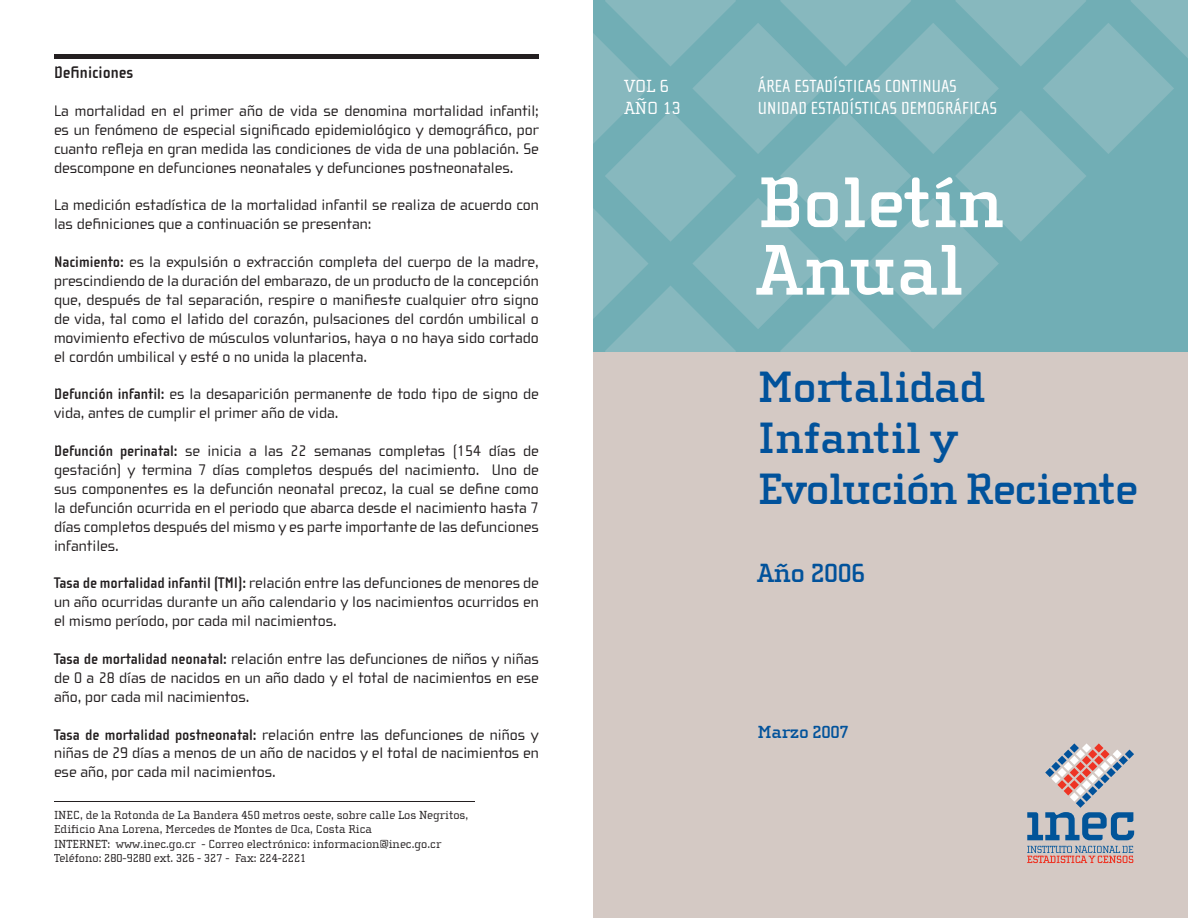
<style>
.page{position:relative;width:1188px;height:918px;background:#fff}
.page>*{position:absolute;margin:0;border:0;box-sizing:border-box;transform-origin:0 0}
.t1{font:700 73.5px/67.5px "Cholla Slab";letter-spacing:-.015em;color:#fff}
.t2{font:700 45px/51px "Cholla Slab";letter-spacing:-.02em;color:#01529b}
.t3{font:700 27px "Cholla Slab";letter-spacing:-.02em;color:#01529b}
.t4{font:18px/21.6px "Cholla Sans";color:#fff}
.t5{font:18px/21.6px "Cholla Slab";color:#fff}
.t6{font:700 18px "Cholla Slab";letter-spacing:-.02em;color:#01529b}
.t7{font:700 17.25px "Cholla Sans";color:#231f20}
.t8{font:15.75px/18.9px "Cholla Wide";color:#231f20;text-align:justify}
.t9{font:12px/14.4px "Cholla Slab";color:#231f20}
.s1{font-family:"Cholla Sans";font-weight:700}
</style>
<div class="page">
<div style="left:593px;top:334px;width:594px;height:583px;background:#d4c9c4"></div>
<svg style="left:593px;top:0;width:595px;height:351px;background:#7bb2b9"></svg>
<svg style="left:1027px;top:846px;width:106px;height:17px"></svg>
<svg style="left:1027px;top:743px;width:107px;height:97px"></svg>
<div style="left:54px;top:54px;width:485px;height:5px;background:#231f20"></div>
<hr style="left:54px;top:801px;width:421px;height:1px;background:#231f20">
<p class="t7" style="left:54px;top:63px;width:81px">Definiciones</p>
<p class="t8" style="left:54px;top:101px;width:486px">La mortalidad en el primer año de vida se denomina mortalidad infantil; es un fenómeno de especial significado epidemiológico y demográfico, por cuanto refleja en gran medida las condiciones de vida de una población. Se descompone en defunciones neonatales y defunciones postneonatales.</p>
<p class="t8" style="left:54px;top:196px;width:486px">La medición estadística de la mortalidad infantil se realiza de acuerdo con las definiciones que a continuación se presentan:</p>
<p class="t8" style="left:54px;top:253px;width:486px"><span class="s1">Nacimiento:</span> es la expulsión o extracción completa del cuerpo de la madre, prescindiendo de la duración del embarazo, de un producto de la concepción que, después de tal separación, respire o manifieste cualquier otro signo de vida, tal como el latido del corazón, pulsaciones del cordón umbilical o movimiento efectivo de músculos voluntarios, haya o no haya sido cortado el cordón umbilical y esté o no unida la placenta.</p>
<p class="t8" style="left:54px;top:385px;width:486px"><span class="s1">Defunción infantil:</span> es la desaparición permanente de todo tipo de signo de vida, antes de cumplir el primer año de vida.</p>
<p class="t8" style="left:54px;top:442px;width:486px"><span class="s1">Defunción perinatal:</span> se inicia a las 22 semanas completas (154 días de gestación) y termina 7 días completos después del nacimiento. Uno de sus componentes es la defunción neonatal precoz, la cual se define como la defunción ocurrida en el periodo que abarca desde el nacimiento hasta 7 días completos después del mismo y es parte importante de las defunciones infantiles.</p>
<p class="t8" style="left:54px;top:574px;width:486px"><span class="s1">Tasa de mortalidad infantil (TMI):</span> relación entre las defunciones de menores de un año ocurridas durante un año calendario y los nacimientos ocurridos en el mismo período, por cada mil nacimientos.</p>
<p class="t8" style="left:54px;top:650px;width:486px"><span class="s1">Tasa de mortalidad neonatal:</span> relación entre las defunciones de niños y niñas de 0 a 28 días de nacidos en un año dado y el total de nacimientos en ese año, por cada mil nacimientos.</p>
<p class="t8" style="left:54px;top:725px;width:486px"><span class="s1">Tasa de mortalidad postneonatal:</span> relación entre las defunciones de niños y niñas de 29 días a menos de un año de nacidos y el total de nacimientos en ese año, por cada mil nacimientos.</p>
<p class="t9" style="left:54px;top:808px;width:416px">INEC, de la Rotonda de La Bandera 450 metros oeste, sobre calle Los Negritos, Edificio Ana Lorena, Mercedes de Montes de Oca, Costa Rica<br>INTERNET: www.inec.go.cr - Correo electrónico: informacion@inec.go.cr Teléfono: 280-9280 ext. 326 - 327 - Fax: 224-2221</p>
<p class="t5" style="left:624px;top:75px;width:58px">VOL 6<br>AÑO 13</p>
<p class="t4" style="left:758px;top:76px;width:241px">ÁREA ESTADÍSTICAS CONTINUAS<br>UNIDAD ESTADÍSTICAS DEMOGRÁFICAS</p>
<h1 class="t1" style="left:757px;top:169px;width:248px">Boletín<br>Anual</h1>
<h2 class="t2" style="left:758px;top:361px;width:382px">Mortalidad<br>Infantil y<br>Evolución Reciente</h2>
<h3 class="t3" style="left:758px;top:558px;width:109px">Año 2006</h3>
<p class="t6" style="left:758px;top:722px;width:93px">Marzo 2007</p>
</div>
